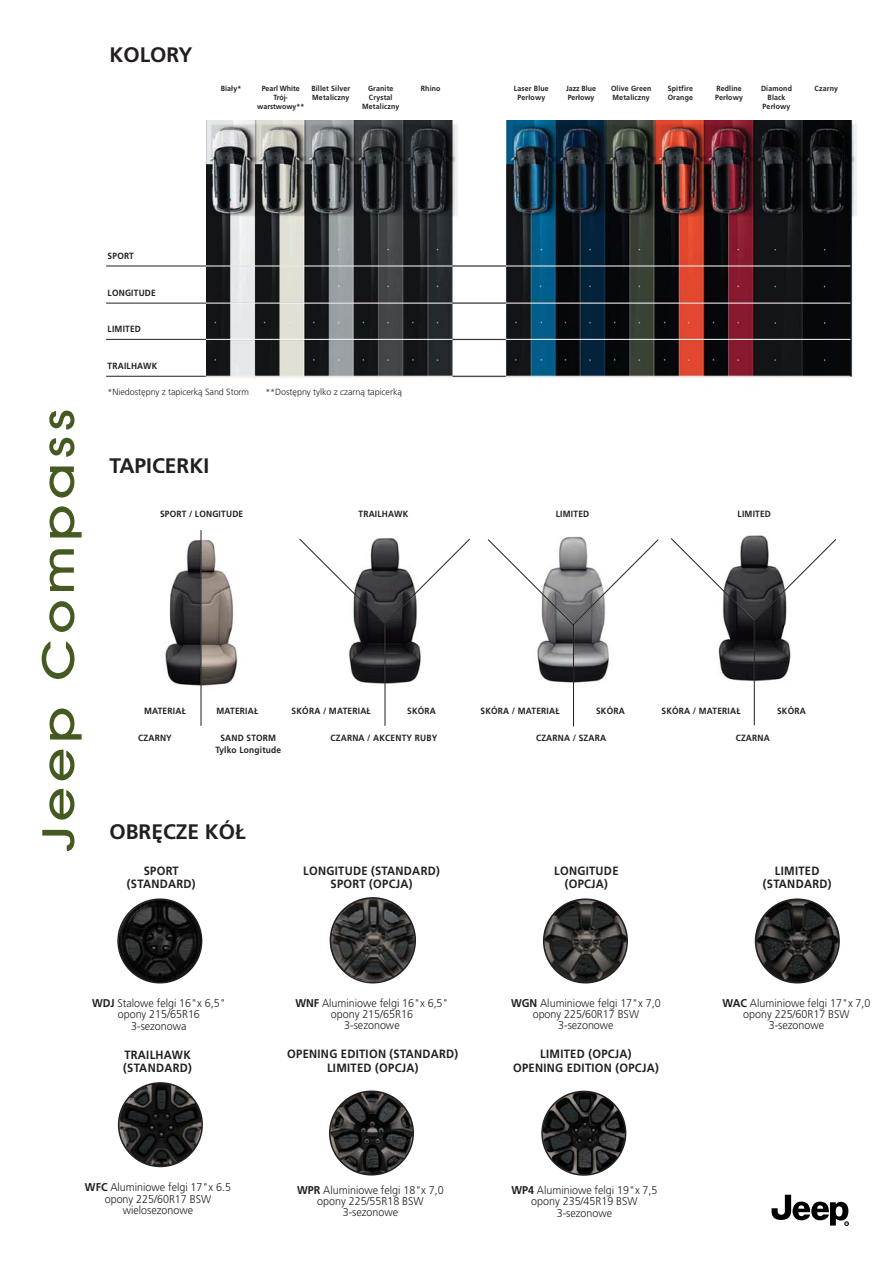
<style>
.page{position:relative;width:893px;height:1263px;background:#fff}
.page>*{position:absolute;margin:0;border:0;box-sizing:border-box;transform-origin:0 0}
.t1{font:500 44.4px "Avant Garde PL";letter-spacing:.1em;color:#455a20;scale:1.25 1}
.t2{font:700 21px "Frutiger LT Pl";color:#231f20}
.t3{font:700 12px/13.5px "Frutiger LT Pl";letter-spacing:.025em;color:#231f20;text-align:center;scale:.93 1}
.t4{font:300 11.25px/11.2px "Frutiger LT Pl";color:#231f20;text-align:center;scale:.95 1}
.t5{font:700 9px/12px "Frutiger LT Pl";letter-spacing:.025em;color:#231f20;text-align:center;scale:.93 1}
.t6{font:300 9px "Frutiger LT Pl";letter-spacing:-.005em;color:#231f20}
.t7{font:700 7.5px/9px "Frutiger LT Pl";letter-spacing:.025em;color:#231f20;scale:.93 1}
.t8{font:700 7.5px/9px "Frutiger LT Pl";color:#231f20;text-align:center;scale:.93 1}
.s1{font-weight:700}
</style>
<div class="page">
<svg style="left:118px;top:1082px;width:85px;height:85px"></svg>
<svg style="left:771px;top:1195px;width:77px;height:31px"></svg>
<svg style="left:117px;top:898px;width:85px;height:85px"></svg>
<svg style="left:330px;top:897px;width:86px;height:86px"></svg>
<svg style="left:329px;top:1091px;width:85px;height:85px"></svg>
<svg style="left:541px;top:1091px;width:85px;height:85px"></svg>
<svg style="left:543px;top:898px;width:85px;height:85px"></svg>
<svg style="left:755px;top:898px;width:85px;height:85px"></svg>
<img style="left:207px;top:121px;width:650px;height:264px">
<hr style="left:106px;top:339px;width:101px;height:1px;background:#231f20">
<hr style="left:106px;top:303px;width:101px;height:1px;background:#231f20">
<hr style="left:106px;top:266px;width:101px;height:1px;background:#231f20">
<hr style="left:106px;top:376px;width:101px;height:1px;background:#231f20">
<hr style="left:206px;top:339px;width:246px;height:1px;background:#fff">
<hr style="left:206px;top:303px;width:246px;height:1px;background:#fff">
<hr style="left:206px;top:266px;width:246px;height:1px;background:#fff">
<hr style="left:206px;top:376px;width:246px;height:1px;background:#fff">
<hr style="left:453px;top:339px;width:54px;height:1px;background:#231f20">
<hr style="left:453px;top:303px;width:54px;height:1px;background:#231f20">
<hr style="left:453px;top:266px;width:54px;height:1px;background:#231f20">
<hr style="left:453px;top:376px;width:54px;height:1px;background:#231f20">
<hr style="left:506px;top:339px;width:344px;height:1px;background:#fff">
<hr style="left:506px;top:303px;width:344px;height:1px;background:#fff">
<hr style="left:506px;top:266px;width:344px;height:1px;background:#fff">
<hr style="left:506px;top:376px;width:344px;height:1px;background:#fff">
<img style="left:165px;top:530px;width:626px;height:195px">
<hr style="left:201px;top:530px;width:1px;height:196px;background:#231f20">
<hr style="left:385px;top:624px;width:1px;height:102px;background:#231f20">
<svg style="left:298px;top:538px;width:173px;height:88px"></svg>
<hr style="left:573px;top:624px;width:1px;height:102px;background:#231f20">
<svg style="left:487px;top:538px;width:172px;height:88px"></svg>
<hr style="left:754px;top:621px;width:1px;height:104px;background:#231f20">
<svg style="left:670px;top:537px;width:167px;height:86px"></svg>
<h2 class="t2" style="left:109px;top:46px;width:85px">KOLORY</h2>
<p class="t7" style="left:221px;top:84px;width:24px">Biały*</p>
<p class="t8" style="left:257px;top:84px;width:52px">Pearl White<br>Trój&shy;warstwowy**</p>
<p class="t7" style="left:311px;top:84px;width:43px">Billet Silver<br>Metaliczny</p>
<p class="t7" style="left:362px;top:84px;width:42px;text-align:center">Granite<br>Crystal<br>Metaliczny</p>
<p class="t7" style="left:421px;top:84px;width:23px">Rhino</p>
<p class="t7" style="left:514px;top:84px;width:39px;text-align:center">Laser Blue<br>Perłowy</p>
<p class="t8" style="left:566px;top:84px;width:34px;text-align:left">Jazz Blue<br>Perłowy</p>
<p class="t7" style="left:611px;top:84px;width:45px">Olive Green<br>Metaliczny</p>
<p class="t7" style="left:668px;top:84px;width:29px">Spitfire<br>Orange</p>
<p class="t7" style="left:715px;top:84px;width:31px">Redline<br>Perłowy</p>
<p class="t7" style="left:761px;top:84px;width:35px;text-align:center">Diamond<br>Black<br>Perłowy</p>
<p class="t7" style="left:814px;top:84px;width:27px">Czarny</p>
<p class="t5" style="left:108px;top:251px;width:30px">SPORT</p>
<p class="t5" style="left:108px;top:288px;width:53px">LONGITUDE</p>
<p class="t5" style="left:108px;top:324px;width:37px">LIMITED</p>
<p class="t5" style="left:108px;top:361px;width:55px">TRAILHAWK</p>
<h1 class="t1" style="left:42px;top:851px;width:355px;rotate:-90deg">Jeep Compass</h1>
<p class="t6" style="left:108px;top:388px;width:143px">*Niedostępny z tapicerką Sand Storm</p>
<p class="t6" style="left:265px;top:388px;width:138px">**Dostępny tylko z czarną tapicerką</p>
<h2 class="t2" style="left:109px;top:458px;width:101px">TAPICERKI</h2>
<p class="t5" style="left:160px;top:508px;width:91px">SPORT / LONGITUDE</p>
<p class="t5" style="left:358px;top:508px;width:55px">TRAILHAWK</p>
<p class="t5" style="left:556px;top:508px;width:37px">LIMITED</p>
<p class="t5" style="left:737px;top:508px;width:37px">LIMITED</p>
<p class="t5" style="left:144px;top:705px;width:46px">MATERIAŁ</p>
<p class="t5" style="left:216px;top:705px;width:46px">MATERIAŁ</p>
<p class="t5" style="left:292px;top:705px;width:87px">SKÓRA / MATERIAŁ</p>
<p class="t5" style="left:407px;top:705px;width:32px">SKÓRA</p>
<p class="t5" style="left:480px;top:705px;width:87px">SKÓRA / MATERIAŁ</p>
<p class="t5" style="left:596px;top:705px;width:32px">SKÓRA</p>
<p class="t5" style="left:661px;top:705px;width:87px">SKÓRA / MATERIAŁ</p>
<p class="t5" style="left:777px;top:705px;width:32px">SKÓRA</p>
<p class="t5" style="left:138px;top:732px;width:38px">CZARNY</p>
<p class="t5" style="left:215px;top:732px;width:72px">SAND STORM<br>Tylko Longitude</p>
<p class="t5" style="left:331px;top:732px;width:116px">CZARNA / AKCENTY RUBY</p>
<p class="t5" style="left:536px;top:732px;width:77px">CZARNA / SZARA</p>
<p class="t5" style="left:736px;top:732px;width:38px">CZARNA</p>
<h2 class="t2" style="left:109px;top:823px;width:138px">OBRĘCZE KÓŁ</h2>
<p class="t3" style="left:127px;top:865px;width:75px">SPORT (STANDARD)</p>
<p class="t3" style="left:303px;top:865px;width:148px">LONGITUDE (STANDARD)<br>SPORT (OPCJA)</p>
<p class="t3" style="left:554px;top:865px;width:71px">LONGITUDE (OPCJA)</p>
<p class="t3" style="left:763px;top:865px;width:75px">LIMITED (STANDARD)</p>
<p class="t4" style="left:92px;top:999px;width:142px"><span class="s1">WDJ</span> Stalowe felgi 16"x 6,5" opony 215/65R16<br>3-sezonowa</p>
<p class="t4" style="left:295px;top:998px;width:163px"><span class="s1">WNF</span> Aluminiowe felgi 16"x 6,5" opony 215/65R16<br>3-sezonowe</p>
<p class="t4" style="left:511px;top:998px;width:159px"><span class="s1">WGN</span> Aluminiowe felgi 17"x 7,0 opony 225/60R17 BSW<br>3-sezonowe</p>
<p class="t3" style="left:123px;top:1049px;width:75px;text-align:left">TRAILHAWK (STANDARD)</p>
<p class="t3" style="left:287px;top:1048px;width:185px">OPENING EDITION (STANDARD)<br>LIMITED (OPCJA)</p>
<p class="t3" style="left:513px;top:1048px;width:158px">LIMITED (OPCJA)<br>OPENING EDITION (OPCJA)</p>
<p class="t4" style="left:722px;top:998px;width:157px"><span class="s1">WAC</span> Aluminiowe felgi 17"x 7,0 opony 225/60R17 BSW<br>3-sezonowe</p>
<p class="t4" style="left:85px;top:1183px;width:155px"><span class="s1">WFC</span> Aluminiowe felgi 17"x 6.5 opony 225/60R17 BSW wielosezonowe</p>
<p class="t4" style="left:297px;top:1185px;width:156px"><span class="s1">WPR</span> Aluminiowe felgi 18"x 7,0 opony 225/55R18 BSW<br>3-sezonowe</p>
<p class="t4" style="left:511px;top:1185px;width:155px"><span class="s1">WP4</span> Aluminiowe felgi 19"x 7,5 opony 235/45R19 BSW<br>3-sezonowe</p>
</div>
